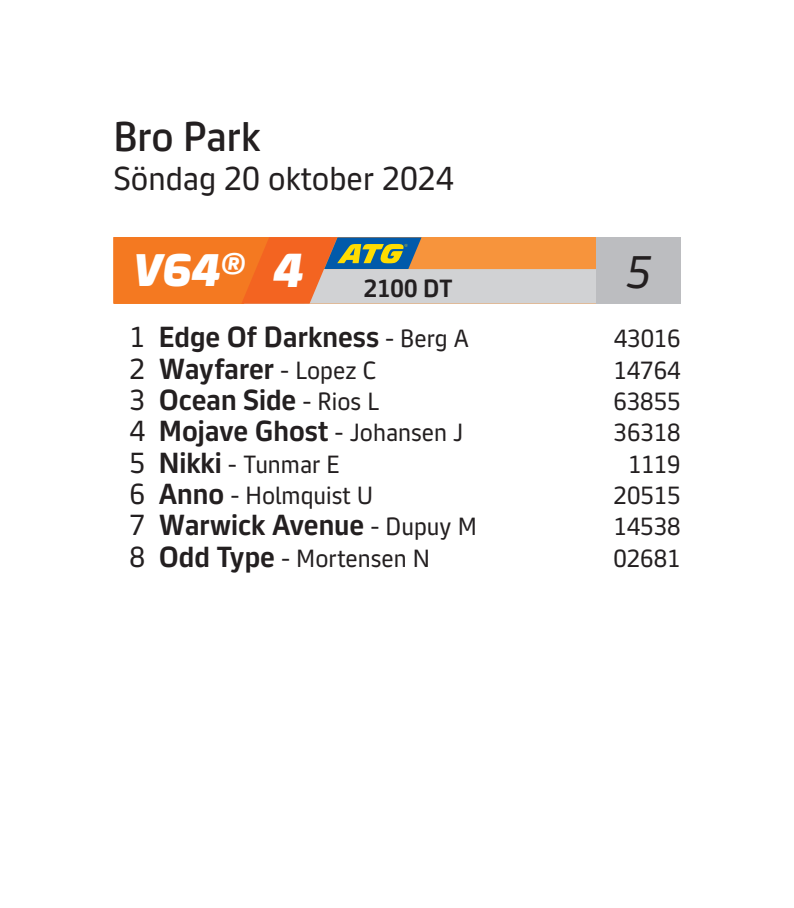
<style>
.page{position:relative;width:794px;height:908px;background:#fff}
.page>*{position:absolute;margin:0;border:0;box-sizing:border-box;transform-origin:0 0}
.t1{font:46px "ATG Rubrik";color:#fff}
.t2{font:44px "ATG Rubrik";color:#fff}
.t3{font:italic 44px "ATG Text";color:#231f20}
.t4{font:500 40px "ATG Text";color:#231f20}
.t5{font:32px "ATG Text";color:#231f20}
.HorseAndRider{font:700 28px "ATG Text";color:#231f20}
.S_REKORD{font:28px "ATG Text";color:#231f20}
.HorseAndRider-2{font:24px "ATG Text";color:#231f20}
.S_REKORD-2{font:24px "ATG Text";color:#231f20}
.t6{font:700 24px "ATG Text";color:#231f20}
.s1{font-weight:400;font-size:24px}
.s2{font-weight:700;font-size:28px}
</style>
<div class="page">
<div style="left:595px;top:237px;width:85px;height:66px;background:#bcbdc0"></div>
<svg style="left:113px;top:237px;width:483px;height:66px"></svg>
<p class="t4" style="left:113px;top:113px;width:149px">Bro Park</p>
<p class="t5" style="left:113px;top:159px;width:342px">Söndag 20 oktober 2024</p>
<p class="t2" style="left:134px;top:244px;width:112px">V64®</p>
<p class="t1" style="left:273px;top:243px;width:32px">4</p>
<p class="t6" style="left:364px;top:274px;width:90px">2100 DT</p>
<p class="t3" style="left:626px;top:246px;width:26px">5</p>
<p class="S_REKORD" style="left:129px;top:320px;width:17px">1</p>
<p class="HorseAndRider" style="left:159px;top:320px;width:311px">Edge Of Darkness <span class="s1">- Berg A</span></p>
<p class="S_REKORD-2" style="left:614px;top:324px;width:68px">43016</p>
<p class="S_REKORD" style="left:129px;top:352px;width:17px">2</p>
<p class="HorseAndRider" style="left:159px;top:351px;width:219px">Wayfarer <span class="s1">- Lopez C</span></p>
<p class="S_REKORD-2" style="left:613px;top:356px;width:68px">14764</p>
<p class="S_REKORD" style="left:129px;top:383px;width:17px">3</p>
<p class="HorseAndRider" style="left:159px;top:383px;width:222px">Ocean Side <span class="s1">- Rios L</span></p>
<p class="S_REKORD-2" style="left:613px;top:387px;width:69px">63855</p>
<p class="S_REKORD" style="left:129px;top:414px;width:17px">4</p>
<p class="HorseAndRider" style="left:159px;top:414px;width:306px">Mojave Ghost <span class="s1">- Johansen J</span></p>
<p class="S_REKORD-2" style="left:613px;top:418px;width:68px">36318</p>
<p class="S_REKORD" style="left:129px;top:446px;width:17px">5</p>
<p class="HorseAndRider-2" style="left:159px;top:449px;width:183px"><span class="s2">Nikki</span> - Tunmar E</p>
<p class="S_REKORD-2" style="left:628px;top:449px;width:54px">1119</p>
<p class="S_REKORD" style="left:129px;top:477px;width:17px">6</p>
<p class="HorseAndRider-2" style="left:159px;top:481px;width:216px"><span class="s2">Anno</span> - Holmquist U</p>
<p class="S_REKORD-2" style="left:613px;top:481px;width:68px">20515</p>
<p class="S_REKORD" style="left:129px;top:508px;width:17px">7</p>
<p class="HorseAndRider" style="left:159px;top:508px;width:319px">Warwick Avenue <span class="s1">- Dupuy M</span></p>
<p class="S_REKORD-2" style="left:613px;top:512px;width:68px">14538</p>
<p class="S_REKORD" style="left:129px;top:540px;width:17px">8</p>
<p class="HorseAndRider-2" style="left:159px;top:543px;width:273px"><span class="s2">Odd Type</span> - Mortensen N</p>
<p class="S_REKORD-2" style="left:613px;top:543px;width:69px">02681</p>
</div>
